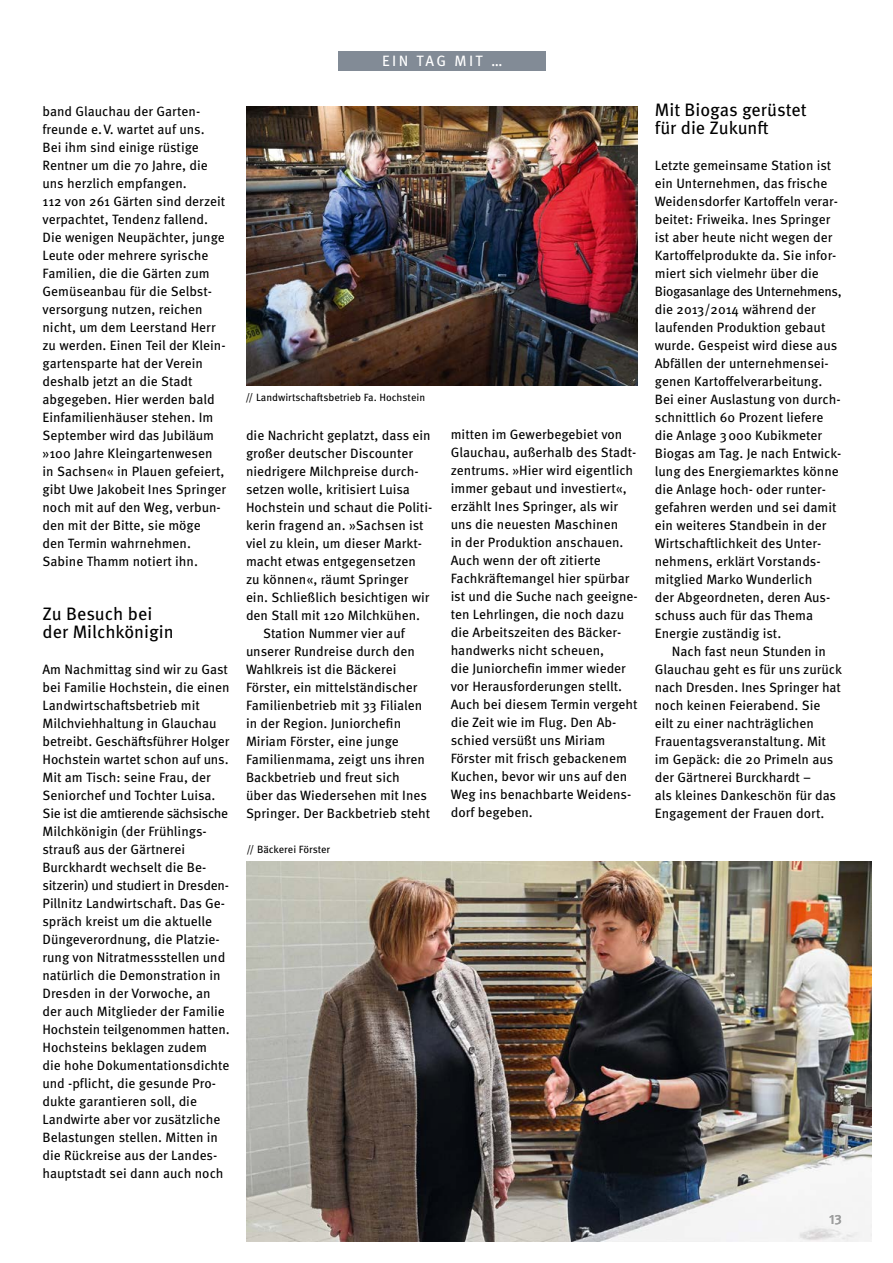
<style>
.page{position:relative;width:893px;height:1263px;background:#fff}
.page>*{position:absolute;margin:0;border:0;box-sizing:border-box;transform-origin:0 0}
.t1{font:18px/18px "Meta Pro";color:#000}
.t2{font:15px "Meta Pro";letter-spacing:.16em;color:#fff}
.t3{font:13.5px/18px "Meta Pro";color:#000}
.t4{font:500 13.5px "Meta Pro";color:#9c9d9d}
.t5{font:10.5px "Meta Pro";color:#000}
</style>
<div class="page">
<img style="left:247px;top:107px;width:391px;height:279px">
<img style="left:247px;top:861px;width:625px;height:381px">
<div style="left:338px;top:51px;width:208px;height:20px;background:#828b96"></div>
<p class="t3" style="left:43px;top:101px;width:185px">band Glauchau der Garten&shy;freunde e.V. wartet auf uns.<br>Bei ihm sind einige rüstige<br>Rentner um die 70 Jahre, die uns herzlich empfangen.<br>112 von 261 Gärten sind derzeit verpachtet, Tendenz fallend.<br>Die wenigen Neupächter, junge<br>Leute oder mehrere syrische<br>Familien, die die Gärten zum<br>Gemüseanbau für die Selbst&shy;versorgung nutzen, reichen nicht, um dem Leerstand Herr zu werden. Einen Teil der Klein&shy;gartensparte hat der Verein deshalb jetzt an die Stadt abgegeben. Hier werden bald<br>Einfamilienhäuser stehen. Im<br>September wird das Jubiläum »100 Jahre Kleingartenwesen in Sachsen« in Plauen gefeiert, gibt Uwe Jakobeit Ines Springer noch mit auf den Weg, verbun&shy;den mit der Bitte, sie möge den Termin wahrnehmen.<br>Sabine Thamm notiert ihn.</p>
<h1 class="t1" style="left:43px;top:603px;width:133px">Zu Besuch bei der Milchkönigin</h1>
<p class="t3" style="left:43px;top:659px;width:189px">Am Nachmittag sind wir zu Gast bei Familie Hochstein, die einen<br>Landwirtschaftsbetrieb mit<br>Milchviehhaltung in Glauchau betreibt. Geschäftsführer Holger<br>Hochstein wartet schon auf uns.<br>Mit am Tisch: seine Frau, der<br>Seniorchef und Tochter Luisa.<br>Sie ist die amtierende sächsische<br>Milchkönigin (der Frühlings&shy;strauß aus der Gärtnerei<br>Burckhardt wechselt die Be&shy;sitzerin) und studiert in Dresden-<br>Pillnitz Landwirtschaft. Das Ge&shy;spräch kreist um die aktuelle<br>Düngeverordnung, die Platzie&shy;rung von Nitratmessstellen und natürlich die Demonstration in<br>Dresden in der Vorwoche, an der auch Mitglieder der Familie<br>Hochstein teilgenommen hatten.<br>Hochsteins beklagen zudem<br>die hohe Dokumentationsdichte und -pflicht, die gesunde Pro&shy;dukte garantieren soll, die<br>Landwirte aber vor zusätzliche<br>Belastungen stellen. Mitten in die Rückreise aus der Landes&shy;hauptstadt sei dann auch noch</p>
<p class="t2" style="left:382px;top:49px;width:122px">EIN TAG MIT …</p>
<p class="t5" style="left:246px;top:389px;width:181px">// Landwirtschaftsbetrieb Fa. Hochstein</p>
<p class="t3" style="left:246px;top:425px;width:186px">die Nachricht geplatzt, dass ein</p>
<p class="t3" style="left:246px;top:443px;width:169px">großer deutscher Discounter</p>
<p class="t3" style="left:246px;top:461px;width:174px">niedrigere Milchpreise durch-</p>
<p class="t3" style="left:246px;top:479px;width:165px">setzen wolle, kritisiert Luisa</p>
<p class="t3" style="left:246px;top:497px;width:188px">Hochstein und schaut die Politi-</p>
<p class="t3" style="left:246px;top:515px;width:179px">kerin fragend an. »Sachsen ist</p>
<p class="t3" style="left:246px;top:533px;width:178px">viel zu klein, um dieser Markt-</p>
<p class="t3" style="left:246px;top:551px;width:171px">macht etwas entgegensetzen</p>
<p class="t3" style="left:246px;top:569px;width:164px">zu können«, räumt Springer</p>
<p class="t3" style="left:246px;top:587px;width:185px">ein. Schließlich besichtigen wir</p>
<p class="t3" style="left:246px;top:605px;width:176px">den Stall mit 120 Milchkühen.</p>
<p class="t3" style="left:263px;top:623px;width:143px">Station Nummer vier auf</p>
<p class="t3" style="left:246px;top:641px;width:170px">unserer Rundreise durch den</p>
<p class="t3" style="left:246px;top:659px;width:152px">Wahlkreis ist die Bäckerei</p>
<p class="t3" style="left:246px;top:677px;width:173px">Förster, ein mittelständischer</p>
<p class="t3" style="left:246px;top:695px;width:178px">Familienbetrieb mit 33 Filialen</p>
<p class="t3" style="left:246px;top:713px;width:157px">in der Region. Juniorchefin</p>
<p class="t3" style="left:246px;top:731px;width:154px">Miriam Förster, eine junge</p>
<p class="t3" style="left:246px;top:749px;width:181px">Familienmama, zeigt uns ihren</p>
<p class="t3" style="left:246px;top:767px;width:155px">Backbetrieb und freut sich</p>
<p class="t3" style="left:246px;top:785px;width:182px">über das Wiedersehen mit Ines</p>
<p class="t3" style="left:246px;top:803px;width:186px">Springer. Der Backbetrieb steht</p>
<p class="t5" style="left:247px;top:841px;width:85px">// Bäckerei Förster</p>
<p class="t3" style="left:451px;top:425px;width:188px">mitten im Gewerbegebiet von<br>Glauchau, außerhalb des Stadt&shy;zentrums. »Hier wird eigentlich immer gebaut und investiert«, erzählt Ines Springer, als wir uns die neuesten Maschinen<br>in der Produktion anschauen.<br>Auch wenn der oft zitierte<br>Fachkräftemangel hier spürbar ist und die Suche nach geeigne&shy;ten Lehrlingen, die noch dazu die Arbeitszeiten des Bäcker&shy;handwerks nicht scheuen,<br>die Juniorchefin immer wieder vor Herausforderungen stellt.<br>Auch bei diesem Termin vergeht die Zeit wie im Flug. Den Ab&shy;schied versüßt uns Miriam<br>Förster mit frisch gebackenem<br>Kuchen, bevor wir uns auf den<br>Weg ins benachbarte Weidens&shy;dorf begeben.</p>
<h1 class="t1" style="left:655px;top:99px;width:153px">Mit Biogas gerüstet für die Zukunft</h1>
<p class="t3" style="left:655px;top:155px;width:188px">Letzte gemeinsame Station ist ein Unternehmen, das frische<br>Weidensdorfer Kartoffeln verar&shy;beitet: Friweika. Ines Springer ist aber heute nicht wegen der<br>Kartoffelprodukte da. Sie infor&shy;miert sich vielmehr über die<br>Biogasanlage des Unternehmens, die 2013/2014 während der laufenden Produktion gebaut wurde. Gespeist wird diese aus<br>Abfällen der unternehmensei&shy;genen Kartoffelverarbeitung.<br>Bei einer Auslastung von durch&shy;schnittlich 60 Prozent liefere die Anlage 3000 Kubikmeter<br>Biogas am Tag. Je nach Entwick&shy;lung des Energiemarktes könne die Anlage hoch- oder runter&shy;gefahren werden und sei damit ein weiteres Standbein in der<br>Wirtschaftlichkeit des Unter&shy;nehmens, erklärt Vorstands&shy;mitglied Marko Wunderlich<br>der Abgeordneten, deren Aus&shy;schuss auch für das Thema<br>Energie zuständig ist.</p>
<p class="t3" style="left:655px;top:641px;width:189px;text-indent:17px">Nach fast neun Stunden in<br>Glauchau geht es für uns zurück nach Dresden. Ines Springer hat noch keinen Feierabend. Sie eilt zu einer nachträglichen<br>Frauentagsveranstaltung. Mit im Gepäck: die 20 Primeln aus der Gärtnerei Burckhardt –<br>als kleines Dankeschön für das<br>Engagement der Frauen dort.</p>
<p class="t4" style="left:829px;top:1209px;width:14px">13</p>
</div>
